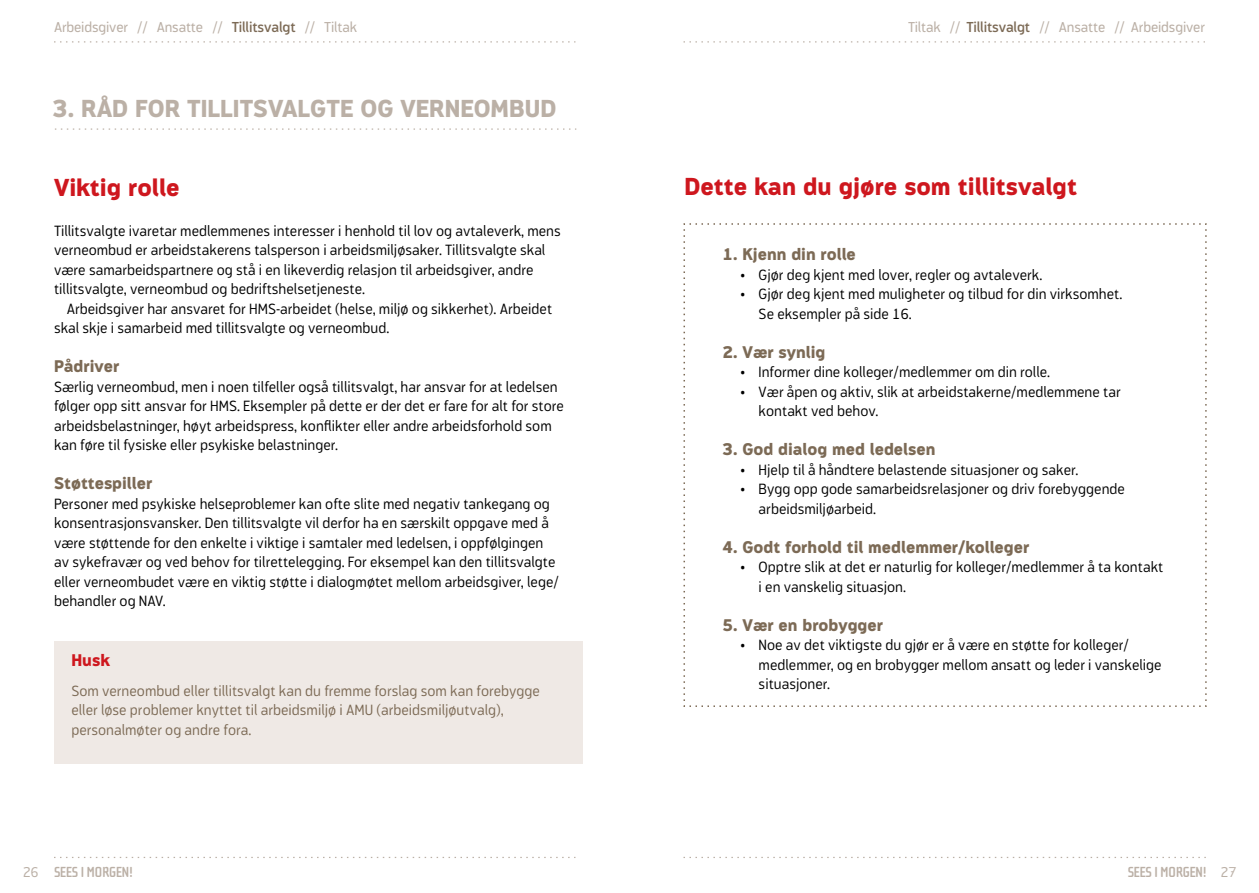
<style>
.page{position:relative;width:1259px;height:893px;background:#fff}
.page>*{position:absolute;margin:0;border:0;box-sizing:border-box;transform-origin:0 0}
.t1{font:800 24px "Modus";color:#ce171e}
.t2{font:800 24px "Modus";color:#bbb0a6}
.t3{font:800 16.5px "Modus";color:#7c6a55}
.t4{font:800 16.5px "Modus";color:#ce171e}
.t5{font:300 15px/19.5px "Modus";color:#000}
.t6{font:300 15px/19.5px "Modus";color:#7c6a55}
.t7{font:700 15px "Cholla Sans";letter-spacing:-.04em;color:#bbb0a6}
.t8{font:14.4px "Modus";letter-spacing:-.01em;color:#bbb0a6}
.s1{font-weight:600;color:#7c6a55}
.s2{font-family:"Modus";font-weight:300;font-size:14.4px}
</style>
<div class="page">
<svg style="left:54px;top:41px;width:521px;height:1px"></svg>
<svg style="left:54px;top:857px;width:521px;height:1px"></svg>
<svg style="left:683px;top:41px;width:522px;height:1px"></svg>
<svg style="left:683px;top:857px;width:522px;height:1px"></svg>
<svg style="left:683px;top:223px;width:524px;height:484px"></svg>
<svg style="left:55px;top:128px;width:521px;height:2px"></svg>
<div style="left:54px;top:641px;width:529px;height:123px;background:#efe9e5"></div>
<p class="t8" style="left:54px;top:19px;width:304px">Arbeidsgiver // Ansatte // <span class="s1">Tillitsvalgt</span> // Tiltak</p>
<p class="t8" style="left:908px;top:19px;width:298px">Tiltak // <span class="s1">Tillitsvalgt</span> // Ansatte // Arbeidsgiver</p>
<h1 class="t2" style="left:52px;top:95px;width:505px">3. RÅD FOR TILLITSVALGTE OG VERNEOMBUD</h1>
<h1 class="t1" style="left:54px;top:174px;width:127px">Viktig rolle</h1>
<p class="t5" style="left:54px;top:221px;width:508px">Tillitsvalgte ivaretar medlemmenes interesser i henhold til lov og avtaleverk, mens verneombud er arbeidstakerens talsperson i arbeidsmiljøsaker. Tillitsvalgte skal være samarbeidspartnere og stå i en likeverdig relasjon til arbeidsgiver, andre tillitsvalgte, verneombud og bedriftshelsetjeneste.</p>
<p class="t5" style="left:54px;top:299px;width:500px;text-indent:13px">Arbeidsgiver har ansvaret for HMS-arbeidet (helse, miljø og sikkerhet). Arbeidet skal skje i samarbeid med tillitsvalgte og verneombud.</p>
<p class="t3" style="left:54px;top:357px;width:67px">Pådriver</p>
<p class="t5" style="left:54px;top:377px;width:511px">Særlig verneombud, men i noen tilfeller også tillitsvalgt, har ansvar for at ledelsen følger opp sitt ansvar for HMS. Eksempler på dette er der det er fare for alt for store arbeidsbelastninger, høyt arbeidspress, konflikter eller andre arbeidsforhold som kan føre til fysiske eller psykiske belastninger.</p>
<p class="t3" style="left:54px;top:474px;width:100px">Støttespiller</p>
<p class="t5" style="left:54px;top:494px;width:506px">Personer med psykiske helseproblemer kan ofte slite med negativ tankegang og konsentrasjonsvansker. Den tillitsvalgte vil derfor ha en særskilt oppgave med å være støttende for den enkelte i viktige i samtaler med ledelsen, i oppfølgingen av sykefravær og ved behov for tilrettelegging. For eksempel kan den tillitsvalgte eller verneombudet være en viktig støtte i dialogmøtet mellom arbeidsgiver, lege/ behandler og NAV.</p>
<p class="t4" style="left:71px;top:651px;width:40px">Husk</p>
<p class="t6" style="left:71px;top:681px;width:470px">Som verneombud eller tillitsvalgt kan du fremme forslag som kan forebygge eller løse problemer knyttet til arbeidsmiljø i AMU (arbeidsmiljøutvalg), personalmøter og andre fora.</p>
<h1 class="t1" style="left:684px;top:173px;width:394px">Dette kan du gjøre som tillitsvalgt</h1>
<p class="t3" style="left:722px;top:245px;width:135px">1. Kjenn din rolle</p>
<p class="t5" style="left:740px;top:265px;width:303px">• Gjør deg kjent med lover, regler og avtaleverk.</p>
<p class="t5" style="left:758px;top:284px;width:365px;text-indent:-18px">• Gjør deg kjent med muligheter og tilbud for din virksomhet.<br>Se eksempler på side 16.</p>
<p class="t3" style="left:722px;top:343px;width:104px">2. Vær synlig</p>
<p class="t5" style="left:740px;top:362px;width:311px">• Informer dine kolleger/medlemmer om din rolle.</p>
<p class="t5" style="left:758px;top:382px;width:363px;text-indent:-18px">• Vær åpen og aktiv, slik at arbeidstakerne/medlemmene tar kontakt ved behov.</p>
<p class="t3" style="left:722px;top:440px;width:214px">3. God dialog med ledelsen</p>
<p class="t5" style="left:740px;top:460px;width:339px">• Hjelp til å håndtere belastende situasjoner og saker.</p>
<p class="t5" style="left:758px;top:479px;width:368px;text-indent:-18px">• Bygg opp gode samarbeidsrelasjoner og driv forebyggende arbeidsmiljøarbeid.</p>
<p class="t3" style="left:722px;top:538px;width:308px">4. Godt forhold til medlemmer/kolleger</p>
<p class="t5" style="left:758px;top:557px;width:406px;text-indent:-18px">• Opptre slik at det er naturlig for kolleger/medlemmer å ta kontakt i en vanskelig situasjon.</p>
<p class="t3" style="left:722px;top:616px;width:162px">5. Vær en brobygger</p>
<p class="t5" style="left:758px;top:635px;width:404px;text-indent:-18px">• Noe av det viktigste du gjør er å være en støtte for kolleger/ medlemmer, og en brobygger mellom ansatt og leder i vanskelige situasjoner.</p>
<p class="t7" style="left:23px;top:864px;width:112px"><span class="s2">26</span> SEES I MORGEN!</p>
<p class="t7" style="left:1127px;top:864px;width:110px">SEES I MORGEN! <span class="s2">27</span></p>
</div>
